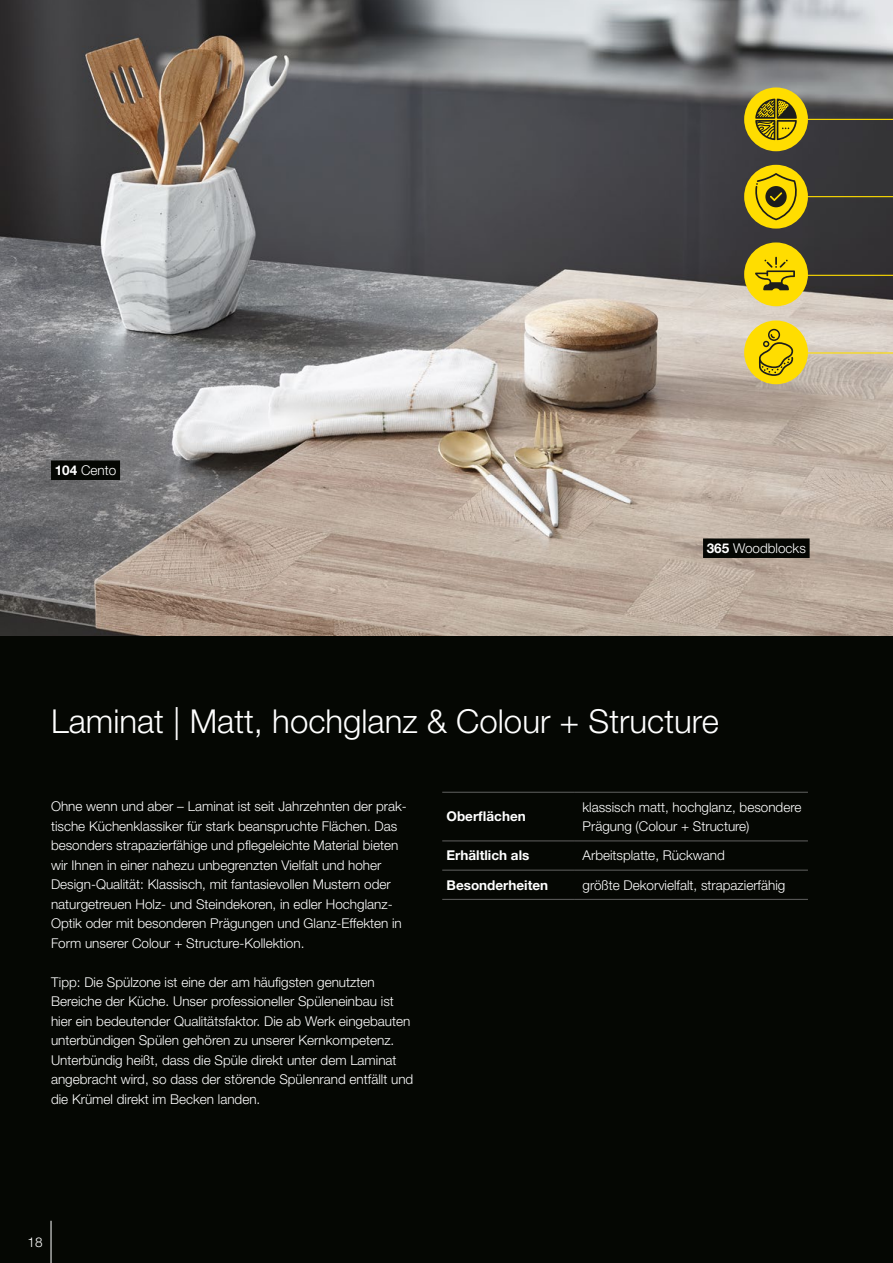
<style>
.page{position:relative;width:893px;height:1263px;background:#fff}
.page>*{position:absolute;margin:0;border:0;box-sizing:border-box;transform-origin:0 0}
.t1{font:300 33px "Helvetica Neue LT Pro";color:#fff}
.t2{font:300 13.5px/19.5px "Helvetica Neue LT Pro";color:#fff}
.t3{font:700 13.5px "Helvetica Neue LT Std";color:#fff}
.s1{font-family:"Helvetica Neue LT Std";font-weight:700}
</style>
<div class="page">
<div style="left:0;top:636px;width:893px;height:627px;background:#050703"></div>
<img style="left:0;top:0;width:893px;height:636px">
<hr style="left:800px;top:119px;width:93px;height:1px;background:#fd0">
<hr style="left:800px;top:196px;width:93px;height:1px;background:#fd0">
<div style="left:51px;top:460px;width:69px;height:20px;background:#050703"></div>
<div style="left:703px;top:538px;width:107px;height:20px;background:#050703"></div>
<div style="left:744px;top:165px;width:64px;height:64px;background:#fd0;border-radius:50%"></div>
<svg style="left:755px;top:173px;width:43px;height:47px"></svg>
<div style="left:744px;top:242px;width:64px;height:64px;background:#fd0;border-radius:50%"></div>
<svg style="left:755px;top:257px;width:40px;height:33px"></svg>
<div style="left:744px;top:320px;width:64px;height:64px;background:#fd0;border-radius:50%"></div>
<svg style="left:759px;top:329px;width:35px;height:47px"></svg>
<div style="left:744px;top:87px;width:64px;height:64px;background:#fd0;border-radius:50%"></div>
<svg style="left:755px;top:99px;width:42px;height:41px"></svg>
<hr style="left:800px;top:275px;width:93px;height:1px;background:#fd0">
<hr style="left:800px;top:352px;width:93px;height:2px;background:#fd0">
<hr style="left:442px;top:792px;width:132px;height:1px;background:#575756">
<hr style="left:574px;top:792px;width:234px;height:1px;background:#575756">
<hr style="left:442px;top:840px;width:132px;height:1px;background:#575756">
<hr style="left:574px;top:840px;width:234px;height:1px;background:#575756">
<hr style="left:442px;top:869px;width:132px;height:2px;background:#575756">
<hr style="left:574px;top:869px;width:234px;height:2px;background:#575756">
<hr style="left:442px;top:899px;width:132px;height:1px;background:#575756">
<hr style="left:574px;top:899px;width:234px;height:1px;background:#575756">
<hr style="left:51px;top:1221px;width:1px;height:42px;background:#fff">
<p class="t2" style="left:55px;top:460px;width:63px"><span class="s1">104</span> Cento</p>
<p class="t2" style="left:707px;top:538px;width:101px"><span class="s1">365</span> Woodblocks</p>
<h1 class="t1" style="left:51px;top:701px;width:669px">Laminat | Matt, hochglanz &amp; Colour + Structure</h1>
<p class="t2" style="left:51px;top:796px;width:357px">Ohne wenn und aber – Laminat ist seit Jahrzehnten der prak&shy;tische Küchenklassiker für stark beanspruchte Flächen. Das besonders strapazierfähige und pflegeleichte Material bieten wir Ihnen in einer nahezu unbegrenzten Vielfalt und hoher Design-Qualität: Klassisch, mit fantasievollen Mustern oder naturgetreuen Holz- und Steindekoren, in edler Hochglanz-Optik oder mit besonderen Prägungen und Glanz-Effekten in Form unserer Colour + Structure-Kollektion.</p>
<p class="t2" style="left:51px;top:972px;width:364px">Tipp: Die Spülzone ist eine der am häufigsten genutzten Bereiche der Küche. Unser professioneller Spüleneinbau ist hier ein bedeutender Qualitätsfaktor. Die ab Werk eingebauten unterbündigen Spülen gehören zu unserer Kernkompetenz.<br>Unterbündig heißt, dass die Spüle direkt unter dem Laminat angebracht wird, so dass der störende Spülenrand entfällt und die Krümel direkt im Becken landen.</p>
<p class="t3" style="left:446px;top:808px;width:81px">Oberflächen</p>
<p class="t2" style="left:583px;top:797px;width:220px">klassisch matt, hochglanz, besondere<br>Prägung (Colour + Structure)</p>
<p class="t3" style="left:446px;top:847px;width:84px">Erhältlich als</p>
<p class="t2" style="left:583px;top:845px;width:144px">Arbeitsplatte, Rückwand</p>
<p class="t3" style="left:446px;top:876px;width:103px">Besonderheiten</p>
<p class="t2" style="left:583px;top:875px;width:204px">größte Dekorvielfalt, strapazierfähig</p>
<p class="t2" style="left:28px;top:1232px;width:17px">18</p>
</div>
